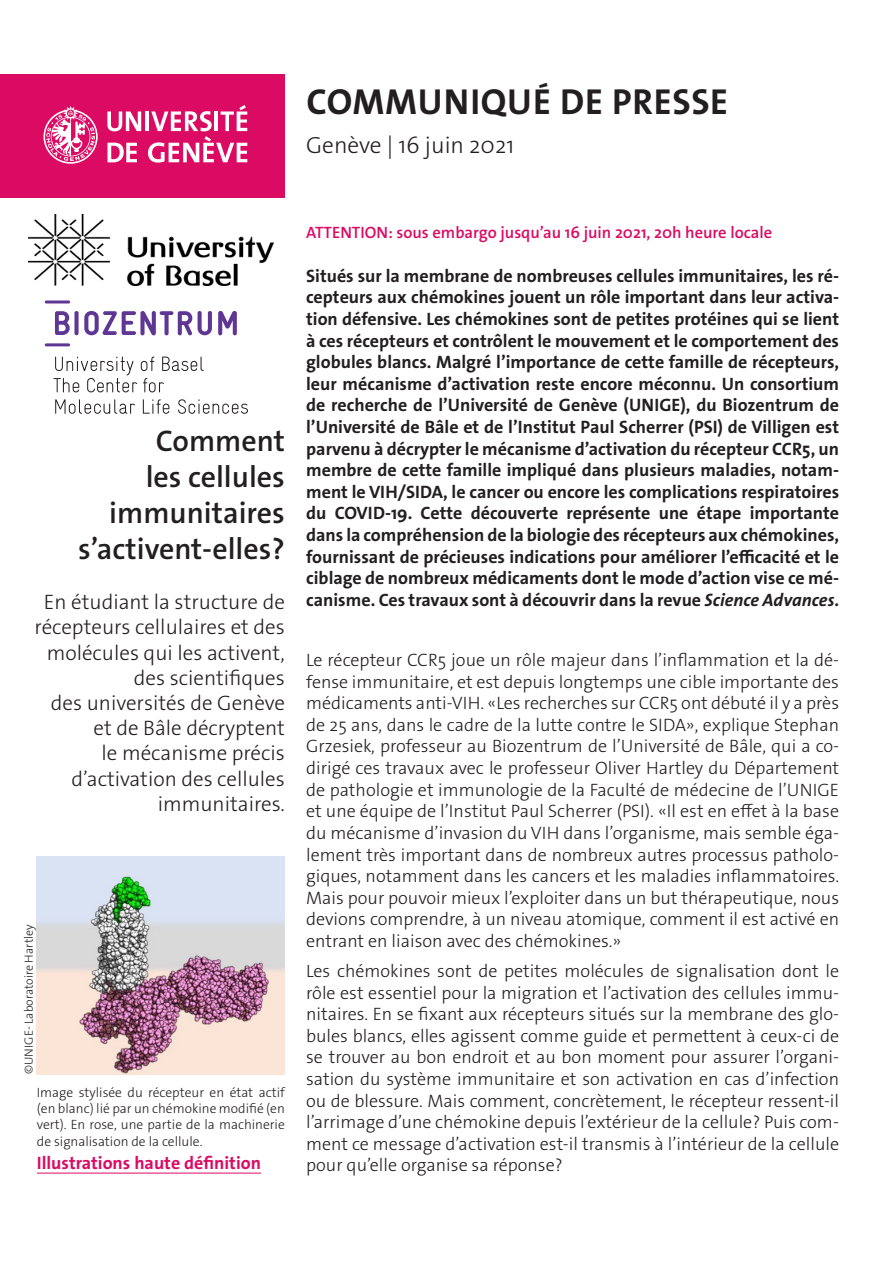
<style>
.page{position:relative;width:893px;height:1263px;background:#fff}
.page>*{position:absolute;margin:0;border:0;box-sizing:border-box;transform-origin:0 0}
._4__texte_courant{font:700 36.3px "The Sans Os F";letter-spacing:.02em;color:#231f20}
._1__grand_titre{font:600 30px/36px "The Sans Os F";color:#231f20;text-align:right}
._4__texte_courant-2{font:300 23.4px "The Sans Os F";color:#231f20}
._1__grand_titre-2{font:300 21px/25.2px "The Sans Os F";color:#231f20;text-align:right}
._4__texte_courant-3{font:300 18px/21.6px "The Sans Os F";color:#231f20;text-align:justify}
._4__texte_courant-4{font:700 18px/21.6px "The Sans Os F";color:#231f20;text-align:justify}
.t1{font:700 18px "The Sans Os F";color:#db0a62}
.embargo{font:600 16.5px "The Sans Os F";color:#db0a62}
.t2{font:300 13.5px/16.2px "The Sans Os F";color:#231f20;text-align:justify}
.t3{font:300 12px "The Sans Os F";color:#231f20}
.s1{font-style:italic}
</style>
<div class="page">
<div style="left:0;top:74px;width:285px;height:124px;background:#db0a62"></div>
<svg style="left:44px;top:106px;width:54px;height:58px"></svg>
<svg style="left:107px;top:111px;width:34px;height:20px"></svg>
<hr style="left:145px;top:111px;width:4px;height:20px;background:#fff">
<svg style="left:107px;top:143px;width:30px;height:19px"></svg>
<svg style="left:148px;top:105px;width:99px;height:58px"></svg>
<hr style="left:37px;top:1173px;width:224px;height:1px;background:#db0a62">
<svg style="left:55px;top:311px;width:15px;height:24px"></svg>
<div style="left:74px;top:311px;width:5px;height:24px;background:#603695;border-radius:2px"></div>
<svg style="left:84px;top:311px;width:108px;height:24px"></svg>
<svg style="left:198px;top:311px;width:14px;height:24px"></svg>
<svg style="left:218px;top:311px;width:19px;height:24px"></svg>
<hr style="left:45px;top:300px;width:25px;height:3px;background:#603695;border-radius:2px">
<hr style="left:45px;top:343px;width:25px;height:3px;background:#603695;border-radius:2px">
<svg style="left:55px;top:399px;width:80px;height:15px"></svg>
<svg style="left:143px;top:399px;width:26px;height:15px"></svg>
<svg style="left:178px;top:399px;width:70px;height:15px"></svg>
<svg style="left:53px;top:357px;width:151px;height:35px"></svg>
<img style="left:37px;top:857px;width:248px;height:217px">
<img style="left:28px;top:214px;width:245px;height:71px">
<p class="_4__texte_courant" style="left:306px;top:78px;width:423px">COMMUNIQUÉ DE PRESSE</p>
<p class="_4__texte_courant-2" style="left:306px;top:130px;width:210px">Genève | 16 juin 2021</p>
<p class="_1__grand_titre" style="left:78px;top:423px;width:208px">Comment<br>les cellules immunitaires s’activent-elles?</p>
<p class="_1__grand_titre-2" style="left:35px;top:590px;width:252px">En étudiant la structure de récepteurs cellulaires et des molécules qui les activent, des scientifiques<br>des universités de Genève et de Bâle décryptent<br>le mécanisme précis d’activation des cellules immunitaires.</p>
<p class="t3" style="left:21px;top:1074px;width:152px;rotate:-90deg">©UNIGE- Laboratoire Hartley</p>
<p class="t2" style="left:37px;top:1084px;width:250px">Image stylisée du récepteur en état actif (en blanc) lié par un chémokine modifié (en vert). En rose, une partie de la machinerie de signalisation de la cellule.</p>
<p class="t1" style="left:37px;top:1151px;width:226px">Illustrations haute définition</p>
<p class="embargo" style="left:306px;top:222px;width:468px">ATTENTION: sous embargo jusqu’au 16 juin 2021, 20h heure locale</p>
<p class="_4__texte_courant-4" style="left:306px;top:265px;width:534px">Situés sur la membrane de nombreuses cellules immunitaires, les ré&shy;cepteurs aux chémokines jouent un rôle important dans leur activa&shy;tion défensive. Les chémokines sont de petites protéines qui se lient à ces récepteurs et contrôlent le mouvement et le comportement des globules blancs. Malgré l’importance de cette famille de récepteurs, leur mécanisme d’activation reste encore méconnu. Un consortium de recherche de l’Université de Genève (UNIGE), du Biozentrum de l’Université de Bâle et de l’Institut Paul Scherrer (PSI) de Villigen est parvenu à décrypter le mécanisme d’activation du récepteur CCR5, un membre de cette famille impliqué dans plusieurs maladies, notam&shy;ment le VIH/SIDA, le cancer ou encore les complications respiratoires du COVID-19. Cette découverte représente une étape importante dans la compréhension de la biologie des récepteurs aux chémokines, fournissant de précieuses indications pour améliorer l’efficacité et le ciblage de nombreux médicaments dont le mode d’action vise ce mé&shy;canisme. Ces travaux sont à découvrir dans la revue <span class="s1">Science Advances</span>.</p>
<p class="_4__texte_courant-3" style="left:306px;top:649px;width:534px">Le récepteur CCR5 joue un rôle majeur dans l’inflammation et la dé&shy;fense immunitaire, et est depuis longtemps une cible importante des médicaments anti-VIH. «Les recherches sur CCR5 ont débuté il y a près de 25 ans, dans le cadre de la lutte contre le SIDA», explique Stephan Grzesiek, professeur au Biozentrum de l’Université de Bâle, qui a co&shy;dirigé ces travaux avec le professeur Oliver Hartley du Département de pathologie et immunologie de la Faculté de médecine de l’UNIGE et une équipe de l’Institut Paul Scherrer (PSI). «Il est en effet à la base du mécanisme d’invasion du VIH dans l’organisme, mais semble éga&shy;lement très important dans de nombreux autres processus patholo&shy;giques, notamment dans les cancers et les maladies inflammatoires.<br>Mais pour pouvoir mieux l’exploiter dans un but thérapeutique, nous devions comprendre, à un niveau atomique, comment il est activé en entrant en liaison avec des chémokines.»</p>
<p class="_4__texte_courant-3" style="left:306px;top:960px;width:534px">Les chémokines sont de petites molécules de signalisation dont le rôle est essentiel pour la migration et l’activation des cellules immu&shy;nitaires. En se fixant aux récepteurs situés sur la membrane des glo&shy;bules blancs, elles agissent comme guide et permettent à ceux-ci de se trouver au bon endroit et au bon moment pour assurer l’organi&shy;sation du système immunitaire et son activation en cas d’infection ou de blessure. Mais comment, concrètement, le récepteur ressent-il l’arrimage d’une chémokine depuis l’extérieur de la cellule? Puis com&shy;ment ce message d’activation est-il transmis à l’intérieur de la cellule pour qu’elle organise sa réponse?</p>
</div>
